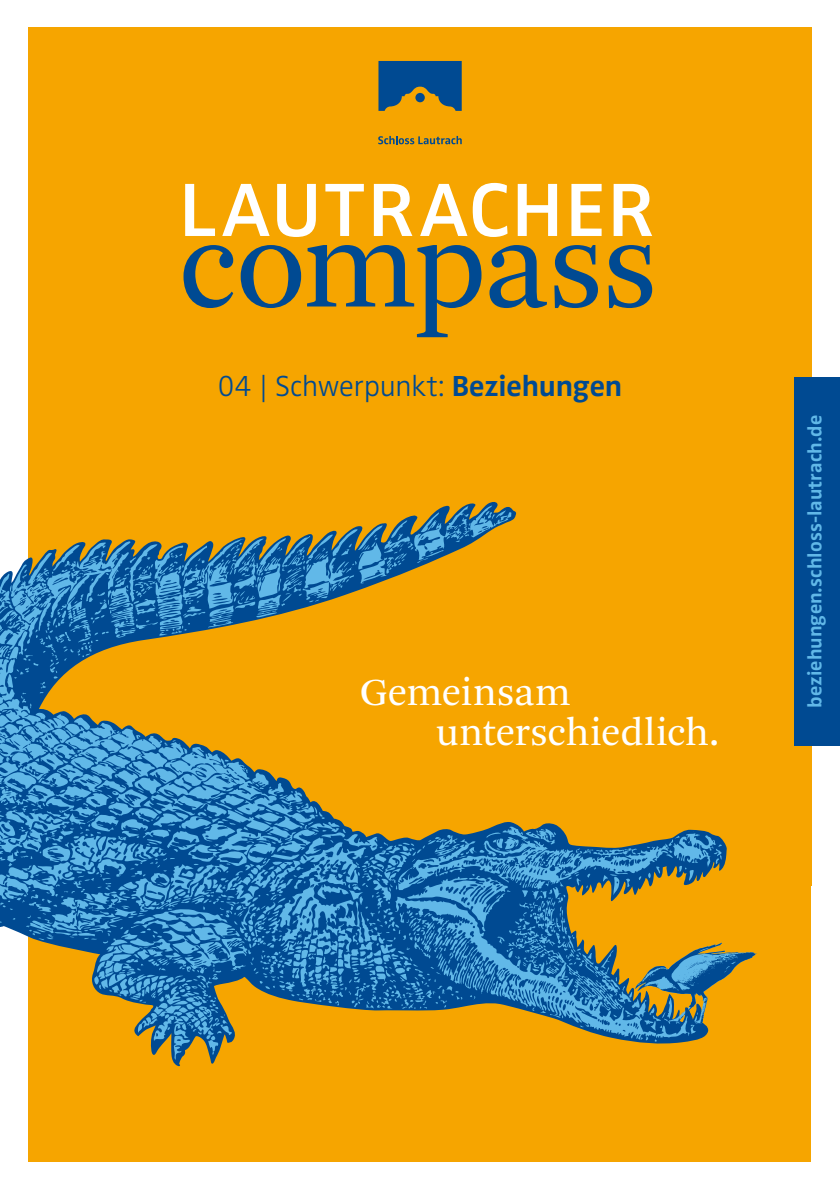
<style>
.page{position:relative;width:840px;height:1191px;background:#fff}
.page>*{position:absolute;margin:0;border:0;box-sizing:border-box;transform-origin:0 0}
.t1{font:40px/40px "Arnhem Pro Blond";letter-spacing:-.005em;color:#fff}
.t2{font:300 30px "Zwo Pro";letter-spacing:-.005em;color:#004a92}
.t3{font:700 20px "Zwo Pro";letter-spacing:.005em;color:#61b8e8}
.s1{font-weight:700}
</style>
<div class="page">
<div style="left:28px;top:27px;width:783px;height:1134px;background:#f6a500"></div>
<svg style="left:378px;top:136px;width:83px;height:8px"></svg>
<svg style="left:378px;top:61px;width:83px;height:50px"></svg>
<svg style="left:183px;top:245px;width:468px;height:92px"></svg>
<svg style="left:185px;top:183px;width:466px;height:54px"></svg>
<div style="left:794px;top:377px;width:45px;height:369px;background:#004a92"></div>
<svg style="left:0;top:502px;width:727px;height:564px"></svg>
<svg style="left:635px;top:942px;width:121px;height:85px"></svg>
<h2 class="t2" style="left:217px;top:363px;width:406px">04 | Schwerpunkt: <span class="s1">Beziehungen</span></h2>
<h1 class="t1" style="left:435px;top:672px;width:285px;text-indent:-76px">Gemeinsam unterschiedlich.</h1>
<p class="t3" style="left:799px;top:708px;width:294px;rotate:-90deg">beziehungen.schloss-lautrach.de</p>
</div>
